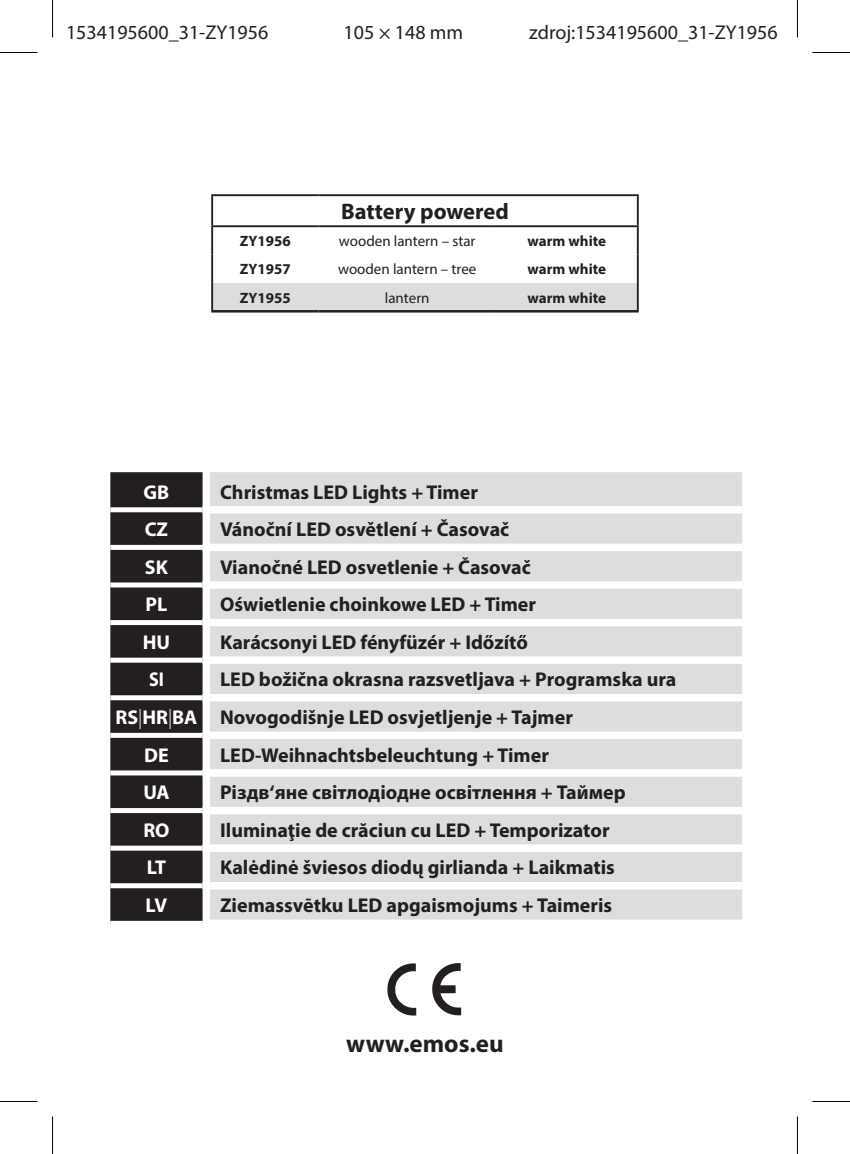
<style>
.page{position:relative;width:850px;height:1154px;background:#fff}
.page>*{position:absolute;margin:0;border:0;box-sizing:border-box;transform-origin:0 0}
.t1{font:700 25px "Myriad Pro";color:#231f20}
.t2{font:700 22.5px "Myriad Pro";color:#231f20}
.t3{font:700 20px "Myriad Pro";color:#231f20}
.t4{font:20px "Myriad Pro";color:#231f20}
.t5{font:700 20px "Myriad Pro";color:#fff}
.t6{font:700 20px "Myriad Pro";color:#fff;scale:.9 1}
.t7{font:700 15px "Myriad Pro";color:#231f20}
.t8{font:15px "Myriad Pro";color:#231f20}
.s1{color:#fff}
.s2{font-weight:300;color:#fff}
</style>
<div class="page">
<svg style="left:432px;top:963px;width:29px;height:53px"></svg>
<svg style="left:387px;top:963px;width:29px;height:53px"></svg>
<div style="left:210px;top:472px;width:531px;height:447px;background:#dcdddf"></div>
<div style="left:110px;top:472px;width:92px;height:449px;background:#231f20"></div>
<div style="left:210px;top:506px;width:531px;height:7px;background:#fff"></div>
<div style="left:210px;top:544px;width:531px;height:7px;background:#fff"></div>
<div style="left:210px;top:581px;width:531px;height:8px;background:#fff"></div>
<div style="left:210px;top:619px;width:531px;height:7px;background:#fff"></div>
<div style="left:210px;top:656px;width:531px;height:8px;background:#fff"></div>
<div style="left:210px;top:694px;width:531px;height:7px;background:#fff"></div>
<div style="left:210px;top:732px;width:531px;height:7px;background:#fff"></div>
<div style="left:210px;top:769px;width:531px;height:8px;background:#fff"></div>
<div style="left:210px;top:807px;width:531px;height:7px;background:#fff"></div>
<div style="left:210px;top:844px;width:531px;height:8px;background:#fff"></div>
<div style="left:210px;top:882px;width:531px;height:7px;background:#fff"></div>
<div style="left:110px;top:507px;width:92px;height:5px;background:#fff"></div>
<div style="left:110px;top:545px;width:92px;height:5px;background:#fff"></div>
<div style="left:110px;top:582px;width:92px;height:5px;background:#fff"></div>
<div style="left:110px;top:620px;width:92px;height:5px;background:#fff"></div>
<div style="left:110px;top:658px;width:92px;height:5px;background:#fff"></div>
<div style="left:110px;top:695px;width:92px;height:5px;background:#fff"></div>
<div style="left:110px;top:733px;width:92px;height:5px;background:#fff"></div>
<div style="left:110px;top:770px;width:92px;height:5px;background:#fff"></div>
<div style="left:110px;top:808px;width:92px;height:5px;background:#fff"></div>
<div style="left:110px;top:846px;width:92px;height:5px;background:#fff"></div>
<div style="left:110px;top:883px;width:92px;height:5px;background:#fff"></div>
<div style="left:213px;top:283px;width:423px;height:27px;background:#dcdddf"></div>
<hr style="left:211px;top:225px;width:107px;height:2px;background:#231f20">
<hr style="left:318px;top:225px;width:177px;height:2px;background:#231f20">
<hr style="left:495px;top:225px;width:143px;height:2px;background:#231f20">
<hr style="left:211px;top:194px;width:107px;height:2px;background:#231f20">
<hr style="left:211px;top:196px;width:2px;height:29px;background:#231f20">
<hr style="left:318px;top:194px;width:177px;height:2px;background:#231f20">
<hr style="left:495px;top:194px;width:143px;height:2px;background:#231f20">
<hr style="left:636px;top:196px;width:2px;height:29px;background:#231f20">
<hr style="left:211px;top:227px;width:2px;height:28px;background:#231f20">
<hr style="left:636px;top:227px;width:2px;height:28px;background:#231f20">
<hr style="left:211px;top:255px;width:2px;height:28px;background:#231f20">
<hr style="left:636px;top:255px;width:2px;height:28px;background:#231f20">
<hr style="left:211px;top:283px;width:2px;height:27px;background:#231f20">
<hr style="left:636px;top:283px;width:2px;height:27px;background:#231f20">
<hr style="left:211px;top:310px;width:107px;height:3px;background:#231f20">
<hr style="left:318px;top:310px;width:177px;height:3px;background:#231f20">
<hr style="left:495px;top:310px;width:143px;height:3px;background:#231f20">
<hr style="left:0;top:52px;width:38px;height:1px;background:#000">
<hr style="left:812px;top:52px;width:37px;height:1px;background:#000">
<hr style="left:0;top:1101px;width:38px;height:1px;background:#000">
<hr style="left:812px;top:1101px;width:37px;height:1px;background:#000">
<hr style="left:52px;top:0;width:1px;height:38px;background:#000">
<hr style="left:52px;top:1116px;width:1px;height:38px;background:#000">
<hr style="left:796px;top:0;width:1px;height:38px;background:#000">
<hr style="left:796px;top:1116px;width:1px;height:38px;background:#000">
<p class="t4" style="left:66px;top:20px;width:204px">1534195600_31-ZY1956</p>
<p class="t4" style="left:343px;top:20px;width:121px">105 × 148 mm</p>
<p class="t4" style="left:529px;top:20px;width:250px">zdroj:1534195600_31-ZY1956</p>
<p class="t2" style="left:341px;top:197px;width:169px">Battery powered</p>
<p class="t7" style="left:240px;top:231px;width:53px">ZY1956</p>
<p class="t8" style="left:339px;top:232px;width:138px">wooden lantern – star</p>
<p class="t7" style="left:527px;top:231px;width:80px">warm white</p>
<p class="t7" style="left:240px;top:260px;width:53px">ZY1957</p>
<p class="t8" style="left:338px;top:260px;width:140px">wooden lantern – tree</p>
<p class="t7" style="left:527px;top:260px;width:80px">warm white</p>
<p class="t7" style="left:240px;top:288px;width:53px">ZY1955</p>
<p class="t8" style="left:384px;top:288px;width:46px">lantern</p>
<p class="t7" style="left:527px;top:288px;width:80px">warm white</p>
<p class="t5" style="left:143px;top:479px;width:27px">GB</p>
<p class="t3" style="left:220px;top:479px;width:259px">Christmas LED Lights + Timer</p>
<p class="t5" style="left:145px;top:516px;width:25px">CZ</p>
<p class="t3" style="left:220px;top:516px;width:290px">Vánoční LED osvětlení + Časovač</p>
<p class="t5" style="left:145px;top:554px;width:25px">SK</p>
<p class="t3" style="left:220px;top:554px;width:312px">Vianočné LED osvetlenie + Časovač</p>
<p class="t5" style="left:145px;top:591px;width:23px">PL</p>
<p class="t3" style="left:220px;top:591px;width:317px">Oświetlenie choinkowe LED + Timer</p>
<p class="t5" style="left:143px;top:629px;width:29px">HU</p>
<p class="t3" style="left:220px;top:629px;width:309px">Karácsonyi LED fényfüzér + Időzítő</p>
<p class="t6" style="left:149px;top:667px;width:18px">SI</p>
<p class="t3" style="left:220px;top:667px;width:457px">LED božična okrasna razsvetljava + Programska ura</p>
<p class="t3" style="left:115px;top:704px;width:459px"><span class="s1">RS</span><span class="s2">|</span><span class="s1">HR</span><span class="s2">|</span><span class="s1">BA</span> Novogodišnje LED osvjetljenje + Tajmer</p>
<p class="t5" style="left:144px;top:742px;width:26px">DE</p>
<p class="t3" style="left:220px;top:742px;width:330px">LED-Weihnachtsbeleuchtung + Timer</p>
<p class="t5" style="left:143px;top:779px;width:28px">UA</p>
<p class="t3" style="left:220px;top:779px;width:407px">Різдв‘яне світлодіодне освітлення + Таймер</p>
<p class="t5" style="left:143px;top:817px;width:28px">RO</p>
<p class="t3" style="left:220px;top:817px;width:391px">Iluminaţie de crăciun cu LED + Temporizator</p>
<p class="t5" style="left:147px;top:854px;width:21px">LT</p>
<p class="t3" style="left:220px;top:854px;width:396px">Kalėdinė šviesos diodų girlianda + Laikmatis</p>
<p class="t5" style="left:145px;top:892px;width:23px">LV</p>
<p class="t3" style="left:220px;top:892px;width:393px">Ziemassvētku LED apgaismojums + Taimeris</p>
<p class="t1" style="left:346px;top:1027px;width:159px">www.emos.eu</p>
</div>
